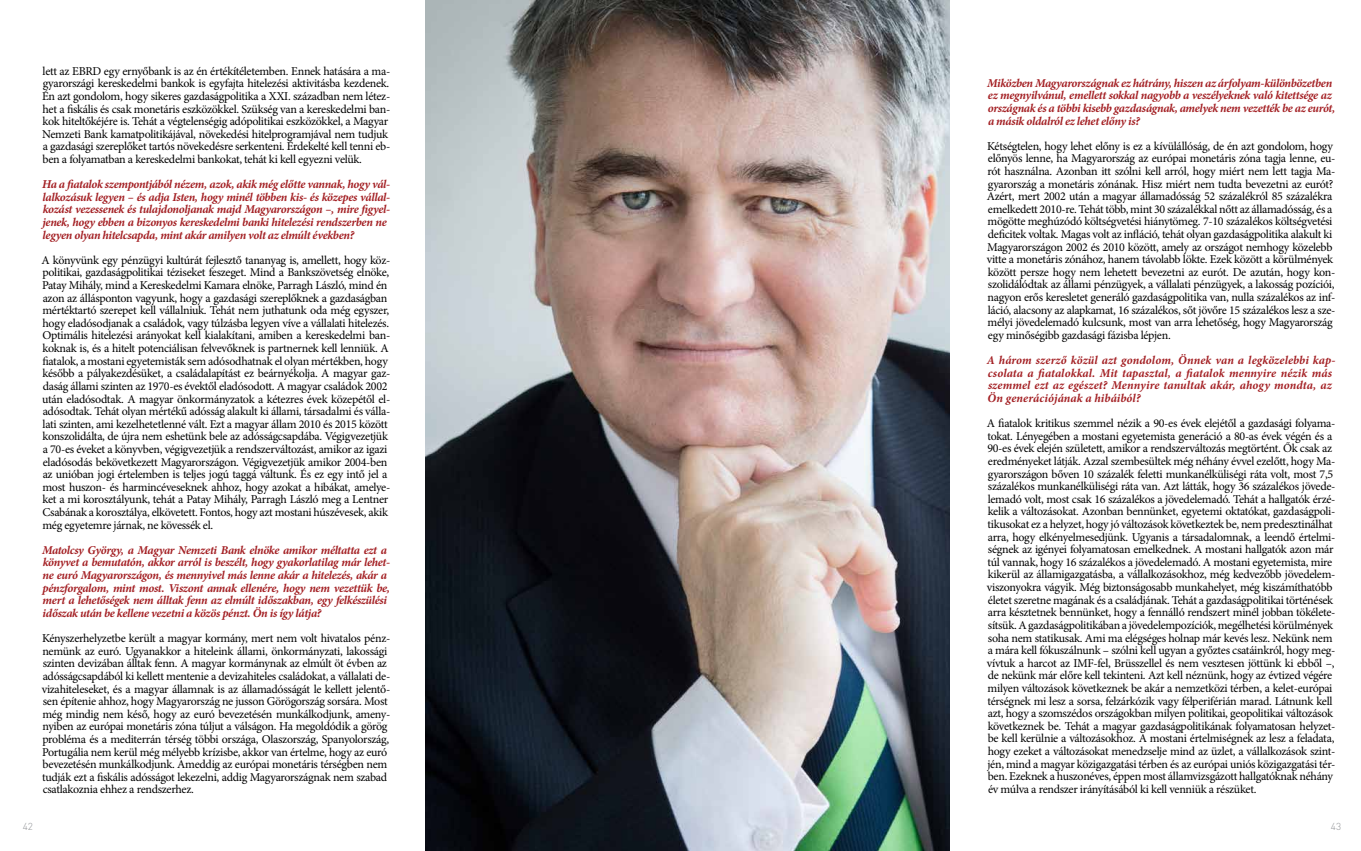
<style>
.page{position:relative;width:1361px;height:851px;background:#fff}
.page>*{position:absolute;margin:0;border:0;box-sizing:border-box;transform-origin:0 0}
.t1{font:12px/12.6px "Minion Pro";letter-spacing:-.025em;color:#000}
.t2{font:italic 700 12px/12.6px "Minion Pro";letter-spacing:-.025em;color:#a31f23}
.t3{font:italic 700 12px/12.6px "Minion Pro";letter-spacing:.005em;color:#a31f23}
.t4{font:300 10px "DIN Pro";color:#939598}
</style>
<div class="page">
<img style="left:425px;top:0;width:525px;height:850px">
<p class="t1" style="left:42px;top:65px;width:350px">lett az EBRD egy ernyőbank is az én értékítéletemben. Ennek hatására a ma&shy;gyarországi kereskedelmi bankok is egyfajta hitelezési aktivitásba kezdenek.<br>Én azt gondolom, hogy sikeres gazdaságpolitika a XXI. században nem létez&shy;het a fiskális és csak monetáris eszközökkel. Szükség van a kereskedelmi ban&shy;kok hiteltőkéjére is. Tehát a végtelenségig adópolitikai eszközökkel, a Magyar Nemzeti Bank kamatpolitikájával, növekedési hitelprogramjával nem tudjuk a gazdasági szereplőket tartós növekedésre serkenteni. Érdekelté kell tenni eb&shy;ben a folyamatban a kereskedelmi bankokat, tehát ki kell egyezni velük.</p>
<p class="t2" style="left:42px;top:178px;width:350px">Ha a fiatalok szempontjából nézem, azok, akik még előtte vannak, hogy vál&shy;lalkozásuk legyen – és adja Isten, hogy minél többen kis- és közepes vállal&shy;kozást vezessenek és tulajdonoljanak majd Magyarországon –, mire figyel&shy;jenek, hogy ebben a bizonyos kereskedelmi banki hitelezési rendszerben ne legyen olyan hitelcsapda, mint akár amilyen volt az elmúlt években?</p>
<p class="t1" style="left:42px;top:254px;width:350px">A könyvünk egy pénzügyi kultúrát fejlesztő tananyag is, amellett, hogy köz&shy;politikai, gazdaságpolitikai téziseket feszeget. Mind a Bankszövetség elnöke, Patay Mihály, mind a Kereskedelmi Kamara elnöke, Parragh László, mind én azon az állásponton vagyunk, hogy a gazdasági szereplőknek a gazdaságban mértéktartó szerepet kell vállalniuk. Tehát nem juthatunk oda még egyszer, hogy eladósodjanak a családok, vagy túlzásba legyen víve a vállalati hitelezés.<br>Optimális hitelezési arányokat kell kialakítani, amiben a kereskedelmi ban&shy;koknak is, és a hitelt potenciálisan felvevőknek is partnernek kell lenniük. A fiatalok, a mostani egyetemisták sem adósodhatnak el olyan mértékben, hogy később a pályakezdésüket, a családalapítást ez beárnyékolja. A magyar gaz&shy;daság állami szinten az 1970-es évektől eladósodott. A magyar családok 2002 után eladósodtak. A magyar önkormányzatok a kétezres évek közepétől el&shy;adósodtak. Tehát olyan mértékű adósság alakult ki állami, társadalmi és válla&shy;lati szinten, ami kezelhetetlenné vált. Ezt a magyar állam 2010 és 2015 között konszolidálta, de újra nem eshetünk bele az adósságcsapdába. Végigvezetjük a 70-es éveket a könyvben, végigvezetjük a rendszerváltozást, amikor az igazi eladósodás bekövetkezett Magyarországon. Végigvezetjük amikor 2004-ben az unióban jogi értelemben is teljes jogú taggá váltunk. És ez egy intő jel a most huszon- és harmincéveseknek ahhoz, hogy azokat a hibákat, amelye&shy;ket a mi korosztályunk, tehát a Patay Mihály, Parragh László meg a Lentner Csabának a korosztálya, elkövetett. Fontos, hogy azt mostani húszévesek, akik még egyetemre járnak, ne kövessék el.</p>
<p class="t2" style="left:42px;top:543px;width:350px">Matolcsy György, a Magyar Nemzeti Bank elnöke amikor méltatta ezt a könyvet a bemutatón, akkor arról is beszélt, hogy gyakorlatilag már lehet&shy;ne euró Magyarországon, és mennyivel más lenne akár a hitelezés, akár a pénzforgalom, mint most. Viszont annak ellenére, hogy nem vezettük be, mert a lehetőségek nem álltak fenn az elmúlt időszakban, egy felkészülési időszak után be kellene vezetni a közös pénzt. Ön is így látja?</p>
<p class="t1" style="left:42px;top:632px;width:350px">Kényszerhelyzetbe került a magyar kormány, mert nem volt hivatalos pénz&shy;nemünk az euró. Ugyanakkor a hiteleink állami, önkormányzati, lakossági szinten devizában álltak fenn. A magyar kormánynak az elmúlt öt évben az adósságcsapdából ki kellett mentenie a devizahiteles családokat, a vállalati de&shy;vizahiteleseket, és a magyar államnak is az államadósságát le kellett jelentő&shy;sen építenie ahhoz, hogy Magyarország ne jusson Görögország sorsára. Most még mindig nem késő, hogy az euró bevezetésén munkálkodjunk, amen - nyiben az európai monetáris zóna túljut a válságon. Ha megoldódik a görög probléma és a mediterrán térség többi országa, Olaszország, Spanyolország, Portugália nem kerül még mélyebb krízisbe, akkor van értelme, hogy az euró bevezetésén munkálkodjunk. Ameddig az európai monetáris térségben nem tudják ezt a fiskális adósságot lekezelni, addig Magyarországnak nem szabad csatlakoznia ehhez a rendszerhez.</p>
<p class="t2" style="left:987px;top:76px;width:350px">Miközben Magyarországnak ez hátrány, hiszen az árfolyam-különbözetben ez megnyilvánul, emellett sokkal nagyobb a veszélyeknek való kitettsége az országnak és a többi kisebb gazdaságnak, amelyek nem vezették be az eurót, a másik oldalról ez lehet előny is?</p>
<p class="t1" style="left:986px;top:140px;width:350px">Kétségtelen, hogy lehet előny is ez a kívülállóság, de én azt gondolom, hogy előnyös lenne, ha Magyarország az európai monetáris zóna tagja lenne, eu&shy;rót használna. Azonban itt szólni kell arról, hogy miért nem lett tagja Ma&shy;gyarország a monetáris zónának. Hisz miért nem tudta bevezetni az eurót?<br>Azért, mert 2002 után a magyar államadósság 52 százalékról 85 százalékra emelkedett 2010-re. Tehát több, mint 30 százalékkal nőtt az államadósság, és a mögötte meghúzódó költségvetési hiánytömeg. 7-10 százalékos költségvetési deficitek voltak. Magas volt az infláció, tehát olyan gazdaságpolitika alakult ki Magyarországon 2002 és 2010 között, amely az országot nemhogy közelebb vitte a monetáris zónához, hanem távolabb lökte. Ezek között a körülmények között persze hogy nem lehetett bevezetni az eurót. De azután, hogy kon&shy;szolidálódtak az állami pénzügyek, a vállalati pénzügyek, a lakosság pozíciói, nagyon erős keresletet generáló gazdaságpolitika van, nulla százalékos az inf&shy;láció, alacsony az alapkamat, 16 százalékos, sőt jövőre 15 százalékos lesz a sze&shy;mélyi jövedelemadó kulcsunk, most van arra lehetőség, hogy Magyarország egy minőségibb gazdasági fázisba lépjen.</p>
<p class="t3" style="left:987px;top:354px;width:350px">A három szerző közül azt gondolom, Önnek van a legközelebbi kap&shy;csolata a fiatalokkal. Mit tapasztal, a fiatalok mennyire nézik más szemmel ezt az egészet? Mennyire tanultak akár, ahogy mondta, az Ön generációjának a hibáiból?</p>
<p class="t1" style="left:986px;top:417px;width:350px">A fiatalok kritikus szemmel nézik a 90-es évek elejétől a gazdasági folyama&shy;tokat. Lényegében a mostani egyetemista generáció a 80-as évek végén és a 90-es évek elején született, amikor a rendszerváltozás megtörtént. Ők csak az eredményeket látják. Azzal szembesültek még néhány évvel ezelőtt, hogy Ma&shy;gyarországon bőven 10 százalék feletti munkanélküliségi ráta volt, most 7,5 százalékos munkanélküliségi ráta van. Azt látták, hogy 36 százalékos jövede&shy;lemadó volt, most csak 16 százalékos a jövedelemadó. Tehát a hallgatók érzé&shy;kelik a változásokat. Azonban bennünket, egyetemi oktatókat, gazdaságpoli&shy;tikusokat ez a helyzet, hogy jó változások következtek be, nem predesztinálhat arra, hogy elkényelmesedjünk. Ugyanis a társadalomnak, a leendő értelmi&shy;ségnek az igényei folyamatosan emelkednek. A mostani hallgatók azon már túl vannak, hogy 16 százalékos a jövedelemadó. A mostani egyetemista, mire kikerül az államigazgatásba, a vállalkozásokhoz, még kedvezőbb jövedelem&shy;viszonyokra vágyik. Még biztonságosabb munkahelyet, még kiszámíthatóbb életet szeretne magának és a családjának. Tehát a gazdaságpolitikai történések arra késztetnek bennünket, hogy a fennálló rendszert minél jobban tökélete&shy;sítsük. A gazdaságpolitikában a jövedelempozíciók, megélhetési körülmények soha nem statikusak. Ami ma elégséges holnap már kevés lesz. Nekünk nem a mára kell fókuszálnunk – szólni kell ugyan a győztes csatáinkról, hogy meg&shy;vívtuk a harcot az IMF-fel, Brüsszellel és nem vesztesen jöttünk ki ebből –, de nekünk már előre kell tekinteni. Azt kell néznünk, hogy az évtized végére milyen változások következnek be akár a nemzetközi térben, a kelet-európai térségnek mi lesz a sorsa, felzárkózik vagy félperiférián marad. Látnunk kell azt, hogy a szomszédos országokban milyen politikai, geopolitikai változások következnek be. Tehát a magyar gazdaságpolitikának folyamatosan helyzet&shy;be kell kerülnie a változásokhoz. A mostani értelmiségnek az lesz a feladata, hogy ezeket a változásokat menedzselje mind az üzlet, a vállalkozások szint&shy;jén, mind a magyar közigazgatási térben és az európai uniós közigazgatási tér&shy;ben. Ezeknek a huszonéves, éppen most államvizsgázott hallgatóknak néhány év múlva a rendszer irányításából ki kell venniük a részüket.</p>
<p class="t4" style="left:23px;top:819px;width:12px">42</p>
<p class="t4" style="left:1331px;top:819px;width:12px">43</p>
</div>
